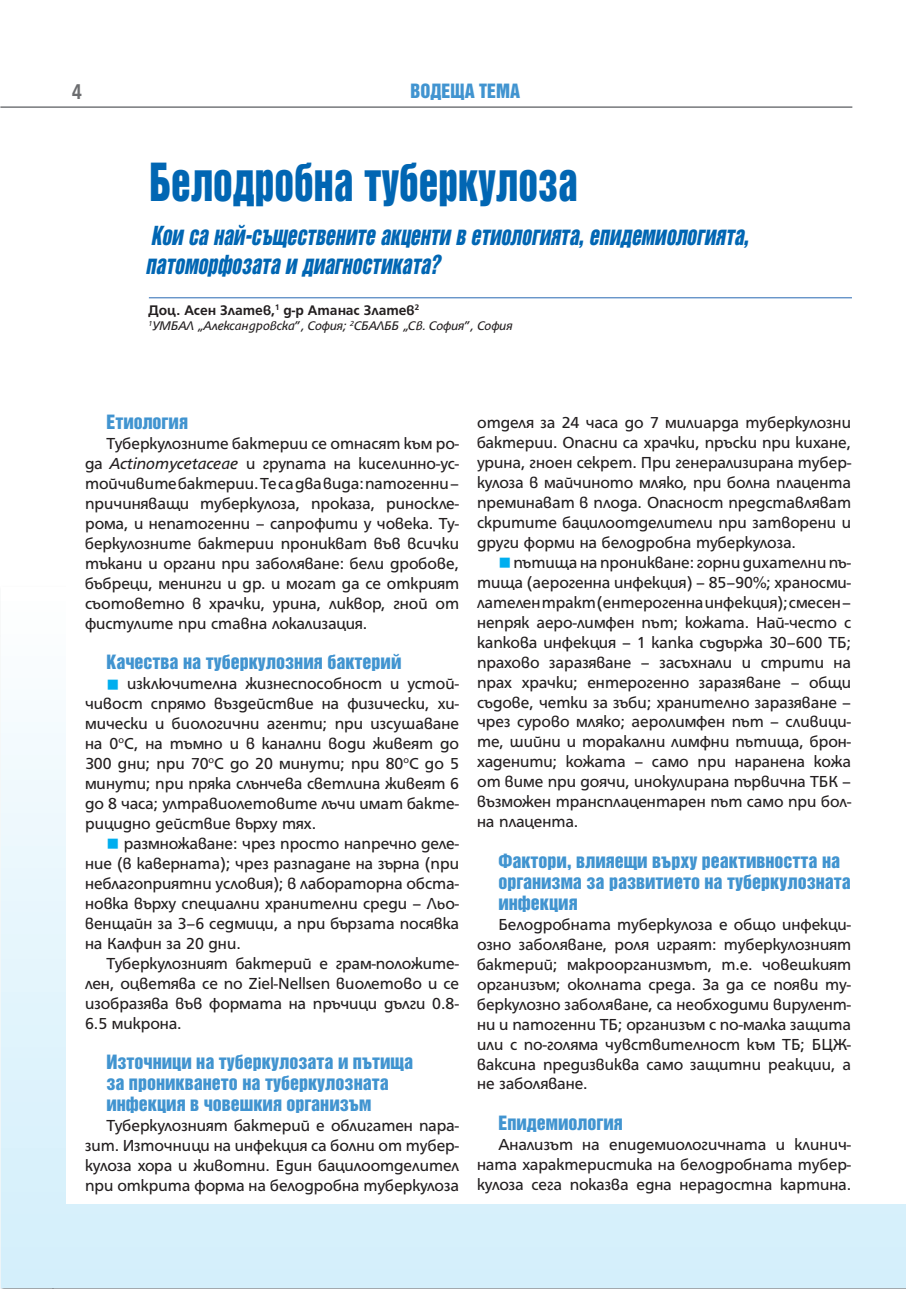
<style>
.page{position:relative;width:906px;height:1289px;background:#fff}
.page>*{position:absolute;margin:0;border:0;box-sizing:border-box;transform-origin:0 0}
.t1{font:48px "Helvetica Inserat Cyr Upright";color:#0166b3;scale:.82 1}
.t2{font:italic 24px/28.8px "Helvetica Inserat Cyr Upright";color:#0166b3;scale:.82 1}
.t3{font:700 23.1px "HS Grotesk Bg";color:#6c6d70;scale:.82 1}
.t4{font:18px/21px "Helvetica Inserat Cyr Upright";color:#4194d0}
.t5{font:17.25px/20px "HS Grotesk Bg";color:#231f20;text-align:justify}
.t6{font:700 15px "HS Grotesk Bg";color:#231f20}
.t7{font:italic 13.5px "HS Grotesk Bg";color:#231f20}
.s1{font-style:italic}
</style>
<div class="page">
<svg style="left:1px;top:722px;width:905px;height:566px;background:#daf1fb"></svg>
<hr style="left:0;top:106px;width:852px;height:2px;background:#76787b">
<div style="left:66px;top:120px;width:840px;height:1083px;background:#fff"></div>
<hr style="left:149px;top:297px;width:703px;height:1px;background:#2869b3">
<h3 class="t3" style="left:72px;top:83px;width:13px">4</h3>
<p class="t4" style="left:410px;top:81px;width:111px">ВОДЕЩА ТЕМА</p>
<h1 class="t1" style="left:150px;top:162px;width:523px">Белодробна туберкулоза</h1>
<h2 class="t2" style="left:146px;top:222px;width:741px">Кои са най-съществените акценти в етиологията, епидемиологията, патоморфозата и диагностиката?</h2>
<p class="t6" style="left:149px;top:305px;width:272px">Доц. Асен Златев,<sup>1</sup> д-р Атанас Златев<sup>2</sup></p>
<p class="t7" style="left:149px;top:321px;width:365px"><sup>1</sup>УМБАЛ „Александровска”, София; <sup>2</sup>СБАЛББ „Св. София”, София</p>
<p class="t4" style="left:106px;top:412px;width:83px">Етиология</p>
<p class="t5" style="left:85px;top:435px;width:375px;text-indent:21px">Туберкулозните бактерии се отнасят към ро&shy;да <span class="s1">Actinomycetaceae</span> и групата на киселинно-ус&shy;тойчивите бактерии. Те са два вида: патогенни – причиняващи туберкулоза, проказа, риноскле&shy;рома, и непатогенни – сапрофити у човека. Ту&shy;беркулозните бактерии проникват във всички тъкани и органи при заболяване: бели дробове, бъбреци, менинги и др. и могат да се открият съотоветно в храчки, урина, ликвор, гной от фистулите при ставна локализация.</p>
<p class="t4" style="left:106px;top:652px;width:297px">Качества на туберкулозния бактерий</p>
<p class="t5" style="left:85px;top:675px;width:375px;text-indent:42px">изключителна жизнеспособност и устой&shy;чивост спрямо въздействие на физически, хи&shy;мически и биологични агенти; при изсушаване на 0<sup>о</sup>С, на тъмно и в канални води живеят до 300 дни; при 70<sup>о</sup>С до 20 минути; при 80<sup>о</sup>С до 5 минути; при пряка слънчева светлина живеят 6 до 8 часа; ултравиолетовите лъчи имат бакте&shy;рицидно действие върху тях.</p>
<p class="t5" style="left:85px;top:834px;width:375px;text-indent:39px">размножаване: чрез просто напречно деле&shy;ние (в каверната); чрез разпадане на зърна (при неблагоприятни условия); в лабораторна обста&shy;новка върху специални хранителни среди – Льо&shy;венщайн за 3–6 седмици, а при бързата посявка на Калфин за 20 дни.</p>
<p class="t5" style="left:85px;top:954px;width:375px;text-indent:21px">Туберкулозният бактерий е грам-положите&shy;лен, оцветява се по Ziel-Nellsen виолетово и се изобразява във формата на пръчици дълги 0.8- 6.5 микрона.</p>
<p class="t4" style="left:106px;top:1052px;width:308px">Източници на туберкулозата и пътища за проникването на туберкулозната инфекция в човешкия организъм</p>
<p class="t5" style="left:85px;top:1116px;width:375px;text-indent:21px">Туберкулозният бактерий е облигатен пара&shy;зит. Източници на инфекция са болни от тубер&shy;кулоза хора и животни. Един бацилоотделител при открита форма на белодробна туберкулоза</p>
<p class="t5" style="left:477px;top:414px;width:375px">отделя за 24 часа до 7 милиарда туберкулозни бактерии. Опасни са храчки, пръски при кихане, урина, гноен секрет. При генерализирана тубер&shy;кулоза в майчиното мляко, при болна плацента преминават в плода. Опасност представляват скритите бацилоотделители при затворени и други форми на белодробна туберкулоза.</p>
<p class="t5" style="left:477px;top:553px;width:375px;text-indent:36px">пътища на проникване: горни дихателни пъ&shy;тища (аерогенна инфекция) – 85–90%; храносми&shy;лателен тракт (ентерогенна инфекция); смесен – непряк аеро-лимфен път; кожата. Най-често с капкова инфекция – 1 капка съдържа 30–600 ТБ; прахово заразяване – засъхнали и стрити на прах храчки; ентерогенно заразяване – общи съдове, четки за зъби; хранително заразяване – чрез сурово мляко; аеролимфен път – сливици&shy;те, шийни и торакални лимфни пътища, брон&shy;хаденити; кожата – само при наранена кожа от виме при доячи, инокулирана първична ТБК – възможен трансплацентарен път само при бол&shy;на плацента.</p>
<p class="t4" style="left:498px;top:851px;width:354px">Фактори, влияещи върху реактивността на организма за развитието на туберкулозната инфекция</p>
<p class="t5" style="left:477px;top:915px;width:375px;text-indent:21px">Белодробната туберкулоза е общо инфекци&shy;озно заболяване, роля играят: туберкулозният бактерий; макроорганизмът, т.е. човешкият организъм; околната среда. За да се появи ту&shy;беркулозно заболяване, са необходими вирулент&shy;ни и патогенни ТБ; организъм с по-малка защита или с по-голяма чувствителност към ТБ; БЦЖ&shy;ваксина предизвиква само защитни реакции, а не заболяване.</p>
<p class="t4" style="left:498px;top:1113px;width:126px">Епидемиология</p>
<p class="t5" style="left:477px;top:1135px;width:375px;text-indent:21px">Анализът на епидемиологичната и клинич&shy;ната характеристика на белодробната тубер&shy;кулоза сега показва една нерадостна картина.</p>
</div>
